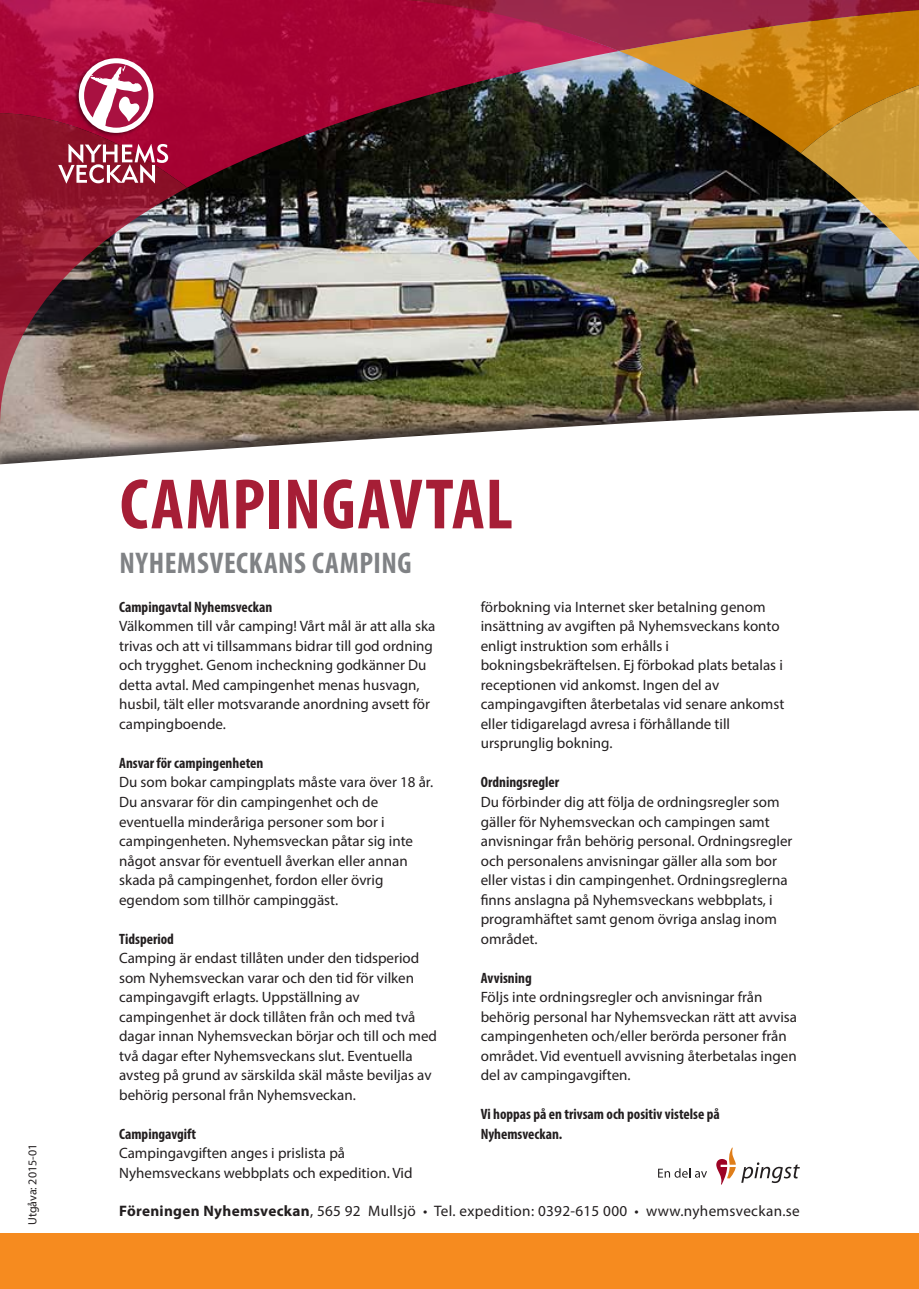
<style>
.page{position:relative;width:919px;height:1289px;background:#fff}
.page>*{position:absolute;margin:0;border:0;box-sizing:border-box;transform-origin:0 0}
.t1{font:700 condensed 72px "Myriad Pro";letter-spacing:.01em;color:#a61e36}
.t2{font:700 condensed 30px "Myriad Pro";letter-spacing:.02em;color:#808285}
.t3{font:15.15px "Myriad Pro";letter-spacing:.02em;color:#231f20}
.t4{font:15px/19.5px "Myriad Pro";color:#231f20}
.t5{font:700 condensed 15px/19.5px "Myriad Pro";color:#231f20}
.t6{font:12px "Myriad Pro";color:#231f20}
.s1{font-weight:700}
</style>
<div class="page">
<img style="left:187px;top:188px;width:731px;height:205px">
<div style="left:0;top:393px;width:918px;height:105px;background:#231f20;opacity:.75"></div>
<svg style="left:0;top:410px;width:918px;height:21px"></svg>
<svg style="left:0;top:431px;width:918px;height:67px"></svg>
<div style="left:0;top:1233px;width:918px;height:55px;background:#f68b1f"></div>
<img style="left:396px;top:0;width:522px;height:261px">
<svg style="left:0;top:0;width:619px;height:188px;background:#7d1634"></svg>
<img style="left:0;top:113px;width:187px;height:314px">
<svg style="left:58px;top:144px;width:110px;height:39px"></svg>
<img style="left:73px;top:55px;width:83px;height:84px">
<div style="left:79px;top:58px;width:74px;height:75px;background:#fff;border-radius:50%"></div>
<svg style="left:84px;top:62px;width:64px;height:66px"></svg>
<svg style="left:741px;top:1162px;width:58px;height:20px"></svg>
<svg style="left:716px;top:1147px;width:19px;height:37px"></svg>
<svg style="left:658px;top:1168px;width:49px;height:9px"></svg>
<p class="t6" style="left:25px;top:1225px;width:83px;rotate:-90deg">Utgåva: 2015-01</p>
<p class="t1" style="left:120px;top:459px;width:394px">CAMPINGAVTAL</p>
<p class="t2" style="left:119px;top:544px;width:294px">NYHEMSVECKANS CAMPING</p>
<p class="t5" style="left:119px;top:597px;width:155px">Campingavtal Nyhemsveckan</p>
<p class="t4" style="left:119px;top:616px;width:318px">Välkommen till vår camping! Vårt mål är att alla ska trivas och att vi tillsammans bidrar till god ordning och trygghet. Genom incheckning godkänner Du detta avtal. Med campingenhet menas husvagn, husbil, tält eller motsvarande anordning avsett för campingboende.</p>
<p class="t5" style="left:119px;top:753px;width:146px">Ansvar för campingenheten</p>
<p class="t4" style="left:119px;top:772px;width:315px">Du som bokar campingplats måste vara över 18 år.<br>Du ansvarar för din campingenhet och de eventuella minderåriga personer som bor i campingenheten. Nyhemsveckan påtar sig inte något ansvar för eventuell åverkan eller annan skada på campingenhet, fordon eller övrig egendom som tillhör campinggäst.</p>
<p class="t5" style="left:119px;top:928px;width:56px">Tidsperiod</p>
<p class="t4" style="left:119px;top:948px;width:319px">Camping är endast tillåten under den tidsperiod som Nyhemsveckan varar och den tid för vilken campingavgift erlagts. Uppställning av campingenhet är dock tillåten från och med två dagar innan Nyhemsveckan börjar och till och med två dagar efter Nyhemsveckans slut. Eventuella avsteg på grund av särskilda skäl måste beviljas av behörig personal från Nyhemsveckan.</p>
<p class="t5" style="left:119px;top:1123px;width:79px">Campingavgift</p>
<p class="t4" style="left:119px;top:1143px;width:295px">Campingavgiften anges i prislista på<br>Nyhemsveckans webbplats och expedition. Vid</p>
<p class="t4" style="left:480px;top:597px;width:305px">förbokning via Internet sker betalning genom insättning av avgiften på Nyhemsveckans konto enligt instruktion som erhålls i bokningsbekräftelsen. Ej förbokad plats betalas i receptionen vid ankomst. Ingen del av campingavgiften återbetalas vid senare ankomst eller tidigarelagd avresa i förhållande till ursprunglig bokning.</p>
<p class="t5" style="left:480px;top:772px;width:80px">Ordningsregler</p>
<p class="t4" style="left:480px;top:792px;width:313px">Du förbinder dig att följa de ordningsregler som gäller för Nyhemsveckan och campingen samt anvisningar från behörig personal. Ordningsregler och personalens anvisningar gäller alla som bor eller vistas i din campingenhet. Ordningsreglerna finns anslagna på Nyhemsveckans webbplats, i programhäftet samt genom övriga anslag inom området.</p>
<p class="t5" style="left:480px;top:967px;width:52px">Avvisning</p>
<p class="t4" style="left:480px;top:987px;width:318px">Följs inte ordningsregler och anvisningar från behörig personal har Nyhemsveckan rätt att avvisa campingenheten och/eller berörda personer från området. Vid eventuell avvisning återbetalas ingen del av campingavgiften.</p>
<p class="t5" style="left:480px;top:1104px;width:240px">Vi hoppas på en trivsam och positiv vistelse på<br>Nyhemsveckan.</p>
<p class="t3" style="left:119px;top:1201px;width:682px"><span class="s1">Föreningen Nyhemsveckan</span>, 565 92 Mullsjö • Tel. expedition: 0392-615 000 • www.nyhemsveckan.se</p>
</div>
